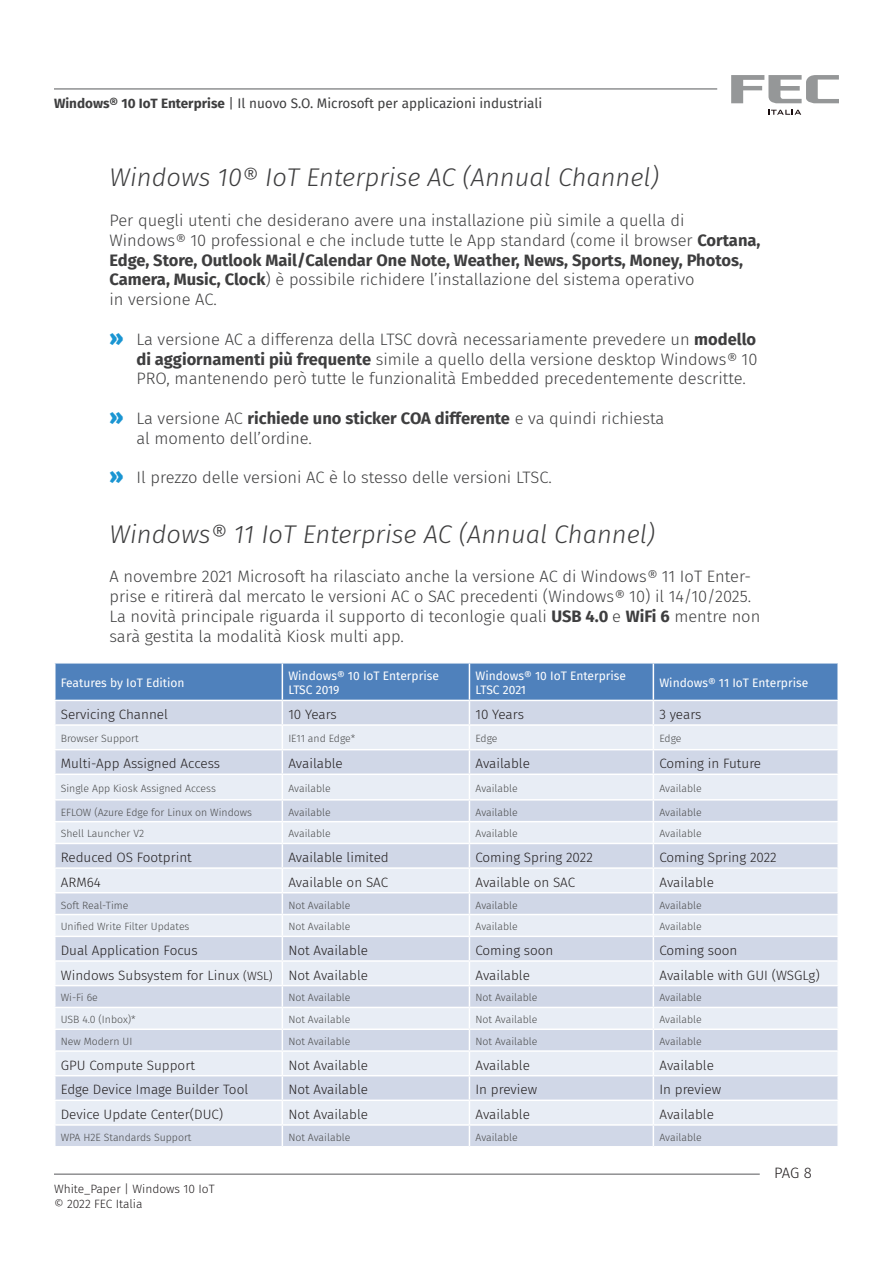
<style>
.page{position:relative;width:893px;height:1263px;background:#fff}
.page>*{position:absolute;margin:0;border:0;box-sizing:border-box;transform-origin:0 0}
.t1{font:italic 300 25.5px "Fira Sans";color:#3e3e3f}
.t2{font:300 16.5px/19.8px "Fira Sans";color:#3e3e3f}
.t3{font:300 15px "Fira Sans";color:#231f20}
.t4{font:300 13.5px "Fira Sans";color:#231f20}
.t5{font:13.5px "Fira Sans";color:#3e3e3f}
.t6{font:12px/14.4px "Fira Sans";color:#fff}
.t7{font:300 12px/14.4px "Fira Sans";color:#231f20}
.t8{font:300 10.5px "Fira Sans";color:#4b4c4d}
.s1{font-weight:700}
.s2{font-style:italic}
.s3{font-weight:900;font-size:21px;color:#1a95d2}
.s4{font-size:12px}
</style>
<div class="page">
<svg style="left:731px;top:75px;width:108px;height:28px"></svg>
<svg style="left:768px;top:110px;width:33px;height:5px"></svg>
<hr style="left:54px;top:89px;width:663px;height:1px;background:#57585a">
<hr style="left:54px;top:1174px;width:706px;height:1px;background:#57585a">
<svg style="left:55px;top:663px;width:783px;height:483px;background:#d3dceb"></svg>
<hr style="left:837px;top:822px;width:2px;height:21px;background:#fff">
<hr style="left:837px;top:869px;width:2px;height:23px;background:#fff">
<hr style="left:837px;top:915px;width:2px;height:20px;background:#fff">
<hr style="left:837px;top:962px;width:2px;height:23px;background:#fff">
<hr style="left:837px;top:1008px;width:2px;height:20px;background:#fff">
<hr style="left:837px;top:1052px;width:2px;height:23px;background:#fff">
<hr style="left:837px;top:1101px;width:2px;height:23px;background:#fff">
<p class="t5" style="left:54px;top:93px;width:490px"><span class="s1">Windows® 10 IoT Enterprise</span> | Il nuovo S.O. Microsoft per applicazioni industriali</p>
<p class="t1" style="left:109px;top:159px;width:551px">Windows 10® IoT Enterprise AC (Annual Channel)</p>
<p class="t2" style="left:109px;top:210px;width:576px">Per quegli utenti che desiderano avere una installazione più simile a quella di</p>
<p class="t2" style="left:109px;top:230px;width:652px">Windows<span class="s2">®</span> 10 professional e che include tutte le App standard (come il browser <span class="s1">Cortana,<br>Edge, Store, Outlook Mail/Calendar One Note, Weather, News, Sports, Money, Photos,<br>Camera, Music, Clock</span>) è possibile richidere l’installazione del sistema operativo</p>
<p class="t2" style="left:109px;top:289px;width:109px">in versione AC.</p>
<p class="t2" style="left:136px;top:329px;width:622px;text-align:justify;text-indent:-27px"><span class="s3">»</span> La versione AC a differenza della LTSC dovrà necessariamente prevedere un <span class="s1">modello di aggiornamenti più frequente</span> simile a quello della versione desktop Windows<span class="s2">®</span> 10<br>PRO, mantenendo però tutte le funzionalità Embedded precedentemente descritte.</p>
<p class="t2" style="left:136px;top:408px;width:529px;text-indent:-27px"><span class="s3">»</span> La versione AC <span class="s1">richiede uno sticker COA differente</span> e va quindi richiesta al momento dell’ordine.</p>
<p class="t2" style="left:109px;top:468px;width:444px"><span class="s3">»</span> Il prezzo delle versioni AC è lo stesso delle versioni LTSC.</p>
<p class="t1" style="left:109px;top:516px;width:547px">Windows® 11 IoT Enterprise AC (Annual Channel)</p>
<p class="t2" style="left:109px;top:567px;width:643px">A novembre 2021 Microsoft ha rilasciato anche la versione AC di Windows<span class="s2">®</span> 11 IoT Enter&shy;prise e ritirerà dal mercato le versioni AC o SAC precedenti (Windows<span class="s2">®</span> 10) il 14/10/2025.</p>
<p class="t2" style="left:109px;top:606px;width:652px">La novità principale riguarda il supporto di teconlogie quali <span class="s1">USB 4.0</span> e <span class="s1">WiFi 6</span> mentre non sarà gestita la modalità Kiosk multi app.</p>
<p class="t6" style="left:61px;top:675px;width:125px">Features by IoT Edition</p>
<p class="t6" style="left:288px;top:668px;width:152px">Windows® 10 IoT Enterprise<br>LTSC 2019</p>
<p class="t6" style="left:475px;top:668px;width:152px">Windows® 10 IoT Enterprise<br>LTSC 2021</p>
<p class="t6" style="left:659px;top:675px;width:150px">Windows® 11 IoT Enterprise</p>
<p class="t4" style="left:61px;top:705px;width:109px">Servicing Channel</p>
<p class="t4" style="left:288px;top:705px;width:50px">10 Years</p>
<p class="t4" style="left:475px;top:705px;width:50px">10 Years</p>
<p class="t4" style="left:659px;top:705px;width:44px">3 years</p>
<p class="t8" style="left:61px;top:731px;width:79px">Browser Support</p>
<p class="t8" style="left:288px;top:731px;width:68px">IE11 and Edge*</p>
<p class="t8" style="left:475px;top:731px;width:24px">Edge</p>
<p class="t8" style="left:659px;top:731px;width:24px">Edge</p>
<p class="t4" style="left:61px;top:754px;width:161px">Multi-App Assigned Access</p>
<p class="t4" style="left:288px;top:754px;width:56px">Available</p>
<p class="t4" style="left:475px;top:754px;width:56px">Available</p>
<p class="t4" style="left:659px;top:754px;width:103px">Coming in Future</p>
<p class="t8" style="left:61px;top:781px;width:157px">Single App Kiosk Assigned Access</p>
<p class="t8" style="left:288px;top:781px;width:44px">Available</p>
<p class="t8" style="left:475px;top:781px;width:44px">Available</p>
<p class="t8" style="left:659px;top:781px;width:44px">Available</p>
<p class="t8" style="left:61px;top:804px;width:193px">EFLOW (Azure Edge for Linux on Windows</p>
<p class="t8" style="left:288px;top:804px;width:44px">Available</p>
<p class="t8" style="left:475px;top:804px;width:44px">Available</p>
<p class="t8" style="left:659px;top:804px;width:44px">Available</p>
<p class="t8" style="left:61px;top:826px;width:85px">Shell Launcher V2</p>
<p class="t8" style="left:288px;top:826px;width:44px">Available</p>
<p class="t8" style="left:475px;top:826px;width:44px">Available</p>
<p class="t8" style="left:659px;top:826px;width:44px">Available</p>
<p class="t4" style="left:61px;top:848px;width:133px">Reduced OS Footprint</p>
<p class="t4" style="left:288px;top:848px;width:102px">Available limited</p>
<p class="t4" style="left:475px;top:848px;width:119px">Coming Spring 2022</p>
<p class="t4" style="left:659px;top:848px;width:119px">Coming Spring 2022</p>
<p class="t4" style="left:61px;top:872px;width:42px">ARM64</p>
<p class="t4" style="left:288px;top:872px;width:101px">Available on SAC</p>
<p class="t4" style="left:475px;top:872px;width:101px">Available on SAC</p>
<p class="t4" style="left:659px;top:872px;width:56px">Available</p>
<p class="t8" style="left:61px;top:897px;width:69px">Soft Real-Time</p>
<p class="t8" style="left:288px;top:897px;width:63px">Not Available</p>
<p class="t8" style="left:475px;top:897px;width:44px">Available</p>
<p class="t8" style="left:659px;top:897px;width:44px">Available</p>
<p class="t8" style="left:61px;top:919px;width:130px">Unified Write Filter Updates</p>
<p class="t8" style="left:288px;top:919px;width:63px">Not Available</p>
<p class="t8" style="left:475px;top:919px;width:44px">Available</p>
<p class="t8" style="left:659px;top:919px;width:44px">Available</p>
<p class="t4" style="left:61px;top:941px;width:138px">Dual Application Focus</p>
<p class="t4" style="left:288px;top:941px;width:81px">Not Available</p>
<p class="t4" style="left:475px;top:941px;width:80px">Coming soon</p>
<p class="t4" style="left:659px;top:941px;width:80px">Coming soon</p>
<p class="t4" style="left:61px;top:965px;width:213px">Windows Subsystem for Linux <span class="s4">(WSL)</span></p>
<p class="t4" style="left:288px;top:965px;width:81px">Not Available</p>
<p class="t4" style="left:475px;top:965px;width:56px">Available</p>
<p class="t4" style="left:659px;top:965px;width:162px">Available with GUI (WSGLg)</p>
<p class="t8" style="left:61px;top:990px;width:39px">Wi-Fi 6e</p>
<p class="t8" style="left:288px;top:990px;width:63px">Not Available</p>
<p class="t8" style="left:475px;top:990px;width:63px">Not Available</p>
<p class="t8" style="left:659px;top:990px;width:44px">Available</p>
<p class="t8" style="left:61px;top:1012px;width:77px">USB 4.0 (Inbox)*</p>
<p class="t8" style="left:288px;top:1012px;width:63px">Not Available</p>
<p class="t8" style="left:475px;top:1012px;width:63px">Not Available</p>
<p class="t8" style="left:659px;top:1012px;width:44px">Available</p>
<p class="t8" style="left:61px;top:1034px;width:73px">New Modern UI</p>
<p class="t8" style="left:288px;top:1034px;width:63px">Not Available</p>
<p class="t8" style="left:475px;top:1034px;width:63px">Not Available</p>
<p class="t8" style="left:659px;top:1034px;width:44px">Available</p>
<p class="t4" style="left:61px;top:1055px;width:136px">GPU Compute Support</p>
<p class="t4" style="left:288px;top:1055px;width:81px">Not Available</p>
<p class="t4" style="left:475px;top:1055px;width:56px">Available</p>
<p class="t4" style="left:659px;top:1055px;width:56px">Available</p>
<p class="t4" style="left:61px;top:1080px;width:189px">Edge Device Image Builder Tool</p>
<p class="t4" style="left:288px;top:1080px;width:81px">Not Available</p>
<p class="t4" style="left:475px;top:1080px;width:63px">In preview</p>
<p class="t4" style="left:659px;top:1080px;width:63px">In preview</p>
<p class="t4" style="left:61px;top:1105px;width:164px">Device Update Center(DUC)</p>
<p class="t4" style="left:288px;top:1105px;width:81px">Not Available</p>
<p class="t4" style="left:475px;top:1105px;width:56px">Available</p>
<p class="t4" style="left:659px;top:1105px;width:56px">Available</p>
<p class="t8" style="left:61px;top:1130px;width:132px">WPA H2E Standards Support</p>
<p class="t8" style="left:288px;top:1130px;width:63px">Not Available</p>
<p class="t8" style="left:475px;top:1130px;width:44px">Available</p>
<p class="t8" style="left:659px;top:1130px;width:44px">Available</p>
<p class="t7" style="left:54px;top:1182px;width:162px">White_Paper | Windows 10 IoT © 2022 FEC Italia</p>
<p class="t3" style="left:774px;top:1162px;width:39px">PAG 8</p>
</div>
